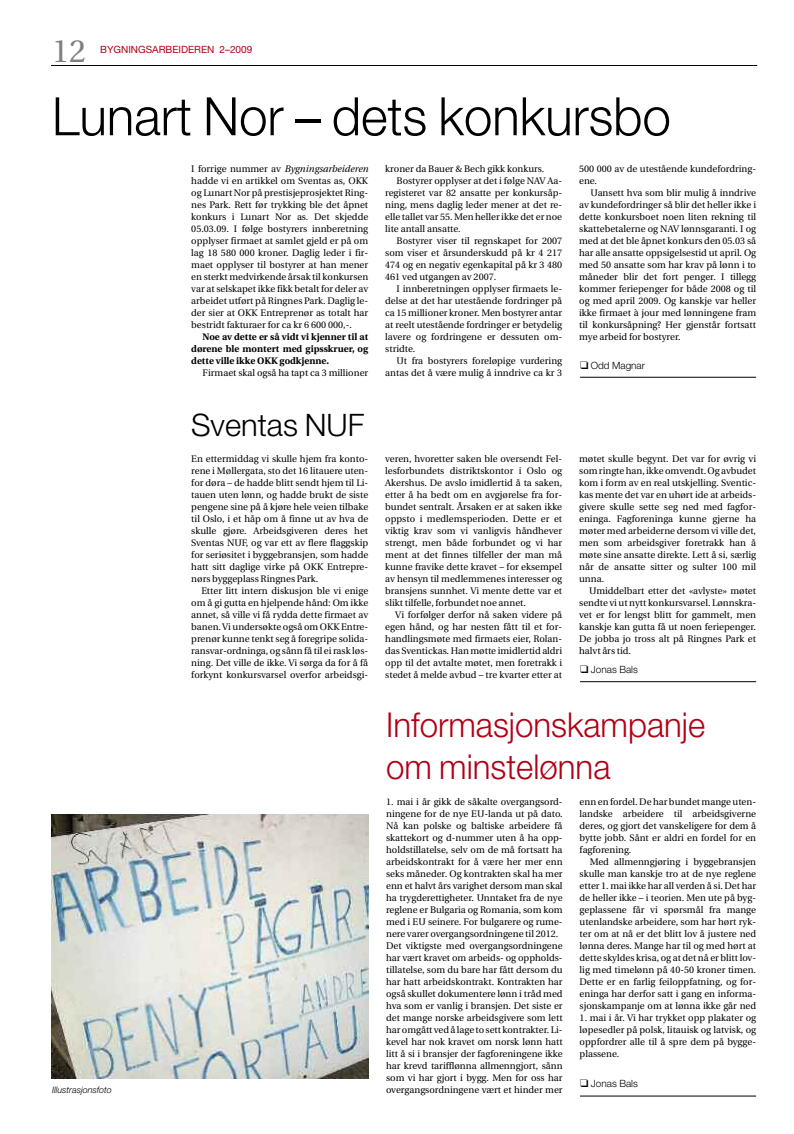
<style>
.page{position:relative;width:794px;height:1134px;background:#fff}
.page>*{position:absolute;margin:0;border:0;box-sizing:border-box;transform-origin:0 0}
.t1{font:300 53px "Helvetica Neue";color:#000;scale:.96 1}
.t2{font:300 34.3px/41.1px "Helvetica Neue";color:#b10016;scale:.96 1}
.t3{font:32px "Utopia";color:#808080}
.t4{font:300 31px "Helvetica Neue";color:#000}
.t5{font:300 10px "Helvetica Neue";color:#000}
.t6{font:10px "Helvetica Neue";color:#b10016}
.t7{font:9.5px/12px "Utopia";color:#000;text-align:justify}
.t8{font:700 9.5px/12px "Utopia";color:#000;text-align:justify}
.t9{font:italic 300 9px "Helvetica Neue";color:#000}
.s1{font-style:italic}
</style>
<div class="page">
<hr style="left:51px;top:65px;width:706px;height:1px;background:#000">
<hr style="left:580px;top:377px;width:176px;height:1px;background:#000">
<hr style="left:580px;top:1096px;width:176px;height:1px;background:#000">
<hr style="left:580px;top:681px;width:176px;height:1px;background:#000">
<img style="left:51px;top:815px;width:317px;height:263px">
<h3 class="t3" style="left:52px;top:38px;width:35px">12</h3>
<p class="t6" style="left:100px;top:46px;width:154px">BYGNINGSARBEIDEREN 2–2009</p>
<h1 class="t1" style="left:52px;top:97px;width:646px">Lunart Nor – dets konkursbo</h1>
<p class="t9" style="left:52px;top:1087px;width:61px">Illustrasjonsfoto</p>
<p class="t7" style="left:191px;top:164px;width:178px">I forrige nummer av <span class="s1">Bygningsarbeideren </span>hadde vi en artikkel om Sventas as, OKK og Lunart Nor på prestisjeprosjektet Ring&shy;nes Park. Rett før trykking ble det åpnet konkurs i Lunart Nor as. Det skjedde 05.03.09. I følge bostyrers innberetning opplyser firmaet at samlet gjeld er på om lag 18 580 000 kroner. Daglig leder i fir&shy;maet opplyser til bostyrer at han mener en sterkt medvirkende årsak til konkursen var at selskapet ikke fikk betalt for deler av arbeidet utført på Ringnes Park. Daglig le&shy;der sier at OKK Entreprenør as totalt har bestridt fakturaer for ca kr 6 600 000,-.</p>
<p class="t8" style="left:191px;top:332px;width:178px;text-indent:11px">Noe av dette er så vidt vi kjenner til at dørene ble montert med gipsskruer, og dette ville ikke OKK godkjenne.</p>
<p class="t7" style="left:203px;top:368px;width:167px">Firmaet skal også ha tapt ca 3 millioner</p>
<h3 class="t4" style="left:191px;top:414px;width:175px">Sventas NUF</h3>
<p class="t7" style="left:191px;top:453px;width:178px">En ettermiddag vi skulle hjem fra konto&shy;rene i Møllergata, sto det 16 litauere uten&shy;for døra – de hadde blitt sendt hjem til Li&shy;tauen uten lønn, og hadde brukt de siste pengene sine på å kjøre hele veien tilbake til Oslo, i et håp om å finne ut av hva de skulle gjøre. Arbeidsgiveren deres het Sventas NUF, og var ett av flere flaggskip for seriøsitet i byggebransjen, som hadde hatt sitt daglige virke på OKK Entrepre&shy;nørs byggeplass Ringnes Park.</p>
<p class="t7" style="left:191px;top:585px;width:178px;text-indent:10px">Etter litt intern diskusjon ble vi enige om å gi gutta en hjelpende hånd: Om ikke annet, så ville vi få rydda dette firmaet av banen.Vi undersøkte også om OKK Entre&shy;prenør kunne tenkt seg å foregripe solida&shy;ransvar-ordninga, og sånn få til ei rask løs&shy;ning. Det ville de ikke. Vi sørga da for å få forkynt konkursvarsel overfor arbeidsgi-</p>
<p class="t7" style="left:385px;top:164px;width:161px">kroner da Bauer &amp; Bech gikk konkurs.</p>
<p class="t7" style="left:396px;top:176px;width:167px">Bostyrer opplyser at det i følge NAV Aa-</p>
<p class="t7" style="left:385px;top:188px;width:178px">registeret var 82 ansatte per konkursåp-</p>
<p class="t7" style="left:385px;top:200px;width:178px">ning, mens daglig leder mener at det re-</p>
<p class="t7" style="left:385px;top:212px;width:178px">elle tallet var 55. Men heller ikke det er noe</p>
<p class="t7" style="left:385px;top:224px;width:77px">lite antall ansatte.</p>
<p class="t7" style="left:396px;top:236px;width:167px">Bostyrer viser til regnskapet for 2007</p>
<p class="t7" style="left:385px;top:248px;width:178px">som viser et årsunderskudd på kr 4 217</p>
<p class="t7" style="left:385px;top:260px;width:178px">474 og en negativ egenkapital på kr 3 480</p>
<p class="t7" style="left:385px;top:272px;width:113px">461 ved utgangen av 2007.</p>
<p class="t7" style="left:396px;top:284px;width:167px">I innberetningen opplyser firmaets le-</p>
<p class="t7" style="left:385px;top:296px;width:178px">delse at det har utestående fordringer på</p>
<p class="t7" style="left:385px;top:308px;width:178px">ca 15 millioner kroner. Men bostyrer antar</p>
<p class="t7" style="left:385px;top:320px;width:178px">at reelt utestående fordringer er betydelig</p>
<p class="t7" style="left:385px;top:332px;width:178px">lavere og fordringene er dessuten om-</p>
<p class="t7" style="left:385px;top:344px;width:32px">stridte.</p>
<p class="t7" style="left:396px;top:356px;width:167px">Ut fra bostyrers foreløpige vurdering</p>
<p class="t7" style="left:385px;top:368px;width:178px">antas det å være mulig å inndrive ca kr 3</p>
<p class="t7" style="left:579px;top:164px;width:178px">500 000 av de utestående kundefordring&shy;ene.</p>
<p class="t7" style="left:579px;top:188px;width:178px;text-indent:11px">Uansett hva som blir mulig å inndrive av kundefordringer så blir det heller ikke i dette konkursboet noen liten rekning til skattebetalerne og NAV lønnsgaranti. I og med at det ble åpnet konkurs den 05.03 så har alle ansatte oppsigelsestid ut april. Og med 50 ansatte som har krav på lønn i to måneder blir det fort penger. I tillegg kommer feriepenger for både 2008 og til og med april 2009. Og kanskje var heller ikke firmaet à jour med lønningene fram til konkursåpning? Her gjenstår fortsatt mye arbeid for bostyrer.</p>
<p class="t5" style="left:580px;top:361px;width:66px">❑ Odd Magnar</p>
<p class="t7" style="left:385px;top:453px;width:178px">veren, hvoretter saken ble oversendt Fel&shy;lesforbundets distriktskontor i Oslo og Akershus. De avslo imidlertid å ta saken, etter å ha bedt om en avgjørelse fra for&shy;bundet sentralt. Årsaken er at saken ikke oppsto i medlemsperioden. Dette er et viktig krav som vi vanligvis håndhever strengt, men både forbundet og vi har ment at det finnes tilfeller der man må kunne fravike dette kravet – for eksempel av hensyn til medlemmenes interesser og bransjens sunnhet. Vi mente dette var et slikt tilfelle, forbundet noe annet.</p>
<p class="t7" style="left:385px;top:609px;width:178px;text-indent:10px">Vi forfølger derfor nå saken videre på egen hånd, og har nesten fått til et for&shy;handlingsmøte med firmaets eier, Rolan&shy;das Sventickas. Han møtte imidlertid aldri opp til det avtalte møtet, men foretrakk i stedet å melde avbud – tre kvarter etter at</p>
<p class="t7" style="left:579px;top:453px;width:178px">møtet skulle begynt. Det var for øvrig vi somringtehan,ikkeomvendt.Og avbudet kom i form av en real utskjelling. Sventic&shy;kas mente det var en uhørt ide at arbeids&shy;givere skulle sette seg ned med fagfor&shy;eninga. Fagforeninga kunne gjerne ha møter med arbeiderne dersom vi ville det, men som arbeidsgiver foretrakk han å møte sine ansatte direkte. Lett å si, særlig når de ansatte sitter og sulter 100 mil unna.</p>
<p class="t7" style="left:579px;top:585px;width:178px;text-indent:10px">Umiddelbart etter det «avlyste» møtet sendte vi ut nytt konkursvarsel. Lønnskra&shy;vet er for lengst blitt for gammelt, men kanskje kan gutta få ut noen feriepenger.<br>De jobba jo tross alt på Ringnes Park et halvt års tid.</p>
<p class="t5" style="left:580px;top:666px;width:59px">❑ Jonas Bals</p>
<h2 class="t2" style="left:386px;top:708px;width:334px">Informasjonskampanje om minstelønna</h2>
<p class="t7" style="left:386px;top:797px;width:178px;text-align:left">1. mai i år gikk de såkalte overgangsord&shy;ningene for de nye EU-landa ut på dato.<br>Nå kan polske og baltiske arbeidere få skattekort og d-nummer uten å ha opp&shy;holdstillatelse, selv om de må fortsatt ha arbeidskontrakt for å være her mer enn seks måneder. Og kontrakten skal ha mer enn et halvt års varighet dersom man skal ha trygderettigheter. Unntaket fra de nye reglene er Bulgaria og Romania, som kom med i EU seinere. For bulgarere og rume&shy;nere varer overgangsordningene til 2012.<br>Det viktigste med overgangsordningene har vært kravet om arbeids- og oppholds&shy;tillatelse, som du bare har fått dersom du har hatt arbeidskontrakt. Kontrakten har også skullet dokumentere lønn i tråd med hva som er vanlig i bransjen. Det siste er det mange norske arbeidsgivere som lett haromgått vedå lage tosett kontrakter.Li&shy;kevel har nok kravet om norsk lønn hatt litt å si i bransjer der fagforeningene ikke har krevd tarifflønna allmenngjort, sånn som vi har gjort i bygg. Men for oss har overgangsordningene vært et hinder mer</p>
<p class="t7" style="left:579px;top:797px;width:178px">enn en fordel. De har bundet mange uten&shy;landske arbeidere til arbeidsgiverne deres, og gjort det vanskeligere for dem å bytte jobb. Sånt er aldri en fordel for en fagforening.</p>
<p class="t7" style="left:579px;top:857px;width:178px;text-indent:10px">Med allmenngjøring i byggebransjen skulle man kanskje tro at de nye reglene etter 1. mai ikke har all verden å si. Det har de heller ikke – i teorien. Men ute på byg&shy;geplassene får vi spørsmål fra mange utenlandske arbeidere, som har hørt ryk&shy;ter om at nå er det blitt lov å justere ned lønna deres. Mange har til og med hørt at dette skyldes krisa, og at det nå er blitt lov&shy;lig med timelønn på 40-50 kroner timen.<br>Dette er en farlig feiloppfatning, og for&shy;eninga har derfor satt i gang en informa&shy;sjonskampanje om at lønna ikke går ned</p>
<p class="t7" style="left:579px;top:1013px;width:178px">1. mai i år. Vi har trykket opp plakater og løpesedler på polsk, litauisk og latvisk, og oppfordrer alle til å spre dem på bygge&shy;plassene.</p>
<p class="t5" style="left:580px;top:1080px;width:59px">❑ Jonas Bals</p>
</div>
